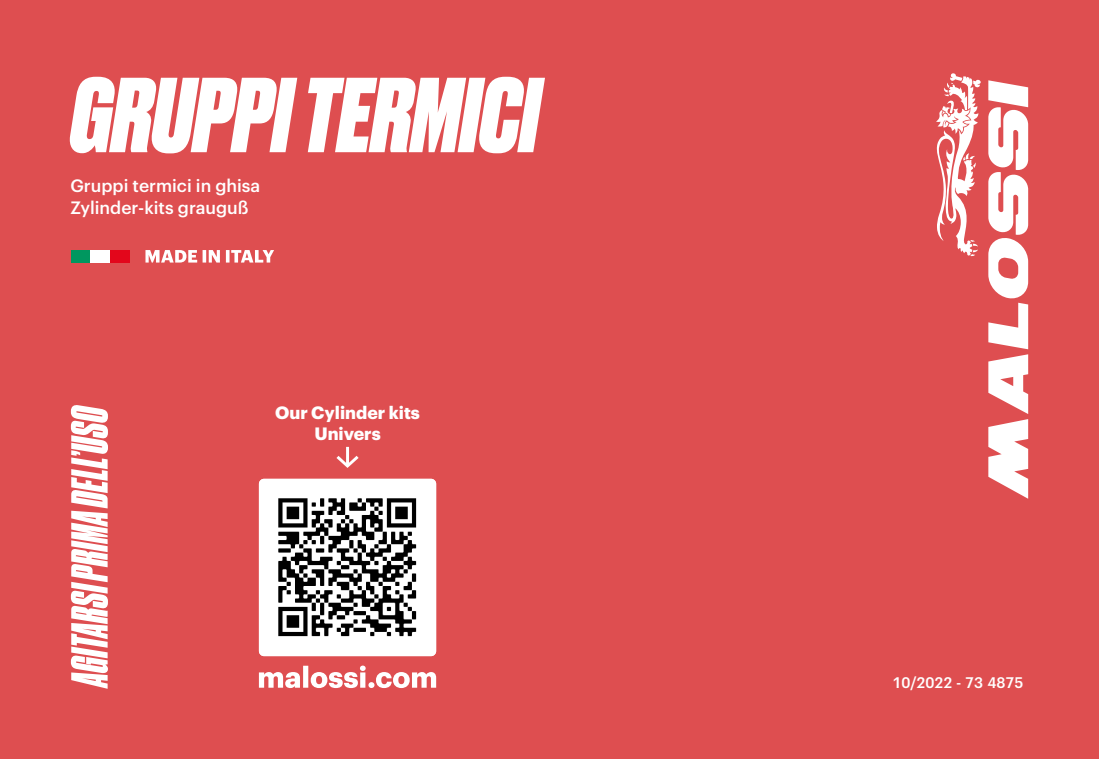
<style>
.page{position:relative;width:1099px;height:759px;background:#fff}
.page>*{position:absolute;margin:0;border:0;box-sizing:border-box;transform-origin:0 0}
.COP_-_Nome_Prodotto{font:italic 800 100px "Druk";color:#fff}
.COP_-_Descrizione_pr{font:500 17.5px "Graphik";color:#fff}
.COP_-_QR_Code{font:700 17.5px/21px "Graphik";color:#fff;text-align:center}
.COP_-_Codice_istruzi{font:500 15px "Graphik";color:#fff}
</style>
<div class="page">
<div style="left:0;top:0;width:1098px;height:758px;background:#de4e50"></div>
<svg style="left:71px;top:405px;width:37px;height:283px"></svg>
<svg style="left:145px;top:250px;width:129px;height:12px"></svg>
<div style="left:71px;top:250px;width:19px;height:12px;background:#00975f"></div>
<div style="left:90px;top:250px;width:20px;height:12px;background:#fff"></div>
<div style="left:110px;top:250px;width:20px;height:12px;background:#e3061b"></div>
<svg style="left:259px;top:665px;width:177px;height:22px"></svg>
<img style="left:259px;top:478px;width:177px;height:178px">
<svg style="left:336px;top:446px;width:22px;height:22px"></svg>
<svg style="left:988px;top:80px;width:40px;height:418px"></svg>
<svg style="left:936px;top:73px;width:44px;height:183px"></svg>
<p class="COP_-_Nome_Prodotto" style="left:70px;top:46px;width:470px">GRUPPI TERMICI</p>
<p class="COP_-_Descrizione_pr" style="left:70px;top:172px;width:191px">Gruppi termici in ghisa</p>
<p class="COP_-_Descrizione_pr" style="left:70px;top:194px;width:180px">Zylinder-kits grauguß</p>
<p class="COP_-_QR_Code" style="left:275px;top:400px;width:146px">Our Cylinder kits<br>Univers</p>
<p class="COP_-_Codice_istruzi" style="left:892px;top:670px;width:133px">10/2022 - 73 4875</p>
</div>
